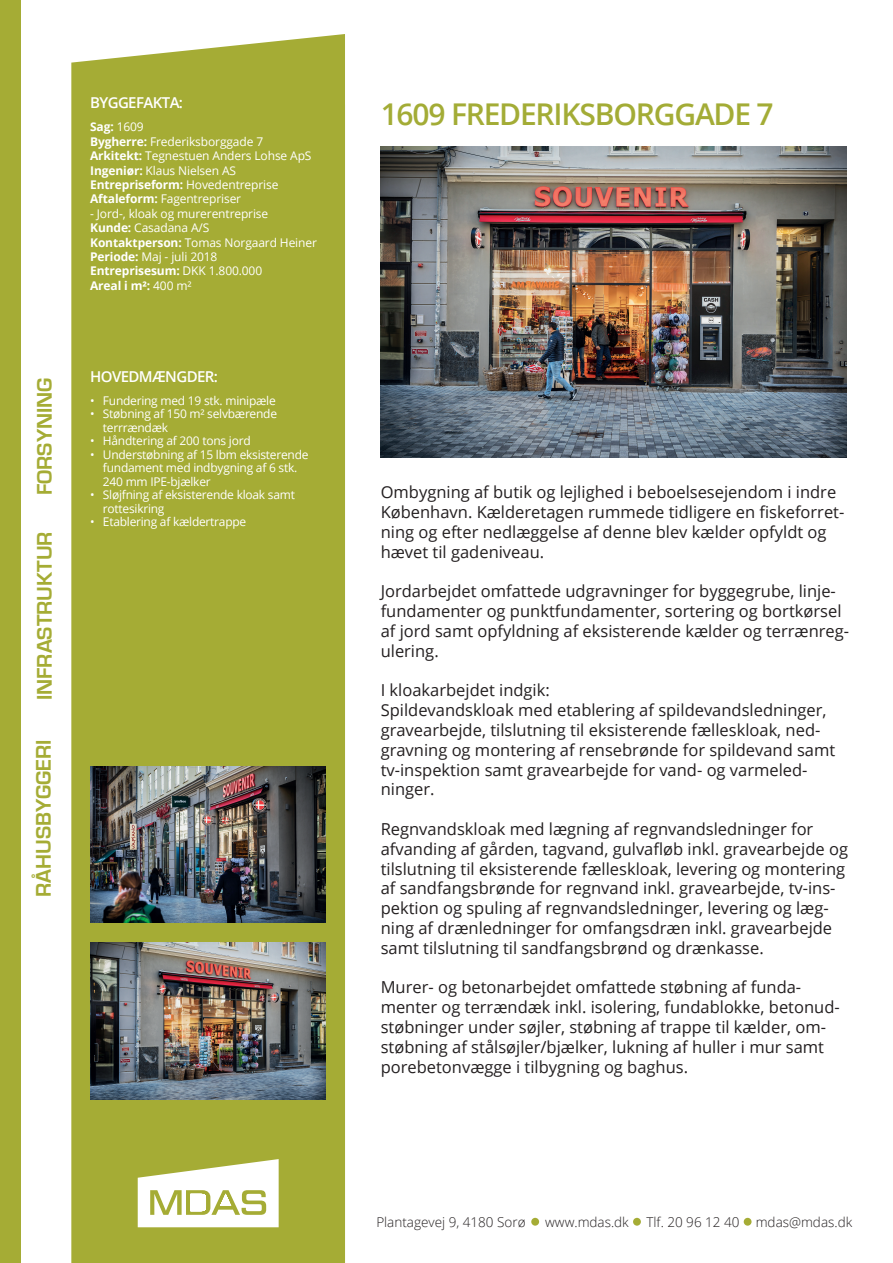
<style>
.page{position:relative;width:893px;height:1263px;background:#fff}
.page>*{position:absolute;margin:0;border:0;box-sizing:border-box;transform-origin:0 0}
.Cverskrift{font:600 30px "Open Sans";letter-spacing:-.04em;color:#a3ac36}
.t1{font:700 21.9px "Eurostile";color:#a5ac35}
.Brødtekst_11pt{font:16.5px/19.8px "Open Sans";color:#231f20}
.Boks_overskrift{font:600 15px "Open Sans";letter-spacing:-.04em;color:#fff}
.t2{font:300 13.5px "Open Sans";color:#231f20}
.Boks_brødtekst{font:12px/13.5px "Open Sans";letter-spacing:-.02em;color:#fff}
.Boks_brødtekst-2{font:700 12px "Open Sans";letter-spacing:-.01em;color:#fff}
.s1{font-weight:400}
.s2{font-weight:700}
</style>
<div class="page">
<div style="left:531px;top:1218px;width:8px;height:8px;background:#a5ac35;border-radius:50%"></div>
<div style="left:744px;top:1218px;width:7px;height:8px;background:#a5ac35;border-radius:50%"></div>
<div style="left:633px;top:1218px;width:8px;height:8px;background:#a5ac35;border-radius:50%"></div>
<div style="left:71px;top:34px;width:274px;height:1229px;background:#a5ac35"></div>
<div style="left:0;top:0;width:21px;height:1263px;background:#a5ac35"></div>
<img style="left:91px;top:766px;width:235px;height:156px">
<img style="left:381px;top:147px;width:465px;height:310px">
<img style="left:91px;top:943px;width:235px;height:156px">
<svg style="left:138px;top:1159px;width:141px;height:68px"></svg>
<p class="t1" style="left:33px;top:495px;width:119px;rotate:-90deg">FORSYNING</p>
<p class="t1" style="left:33px;top:700px;width:170px;rotate:-90deg">INFRASTRUKTUR</p>
<p class="t1" style="left:32px;top:897px;width:159px;rotate:-90deg">RÅHUSBYGGERI</p>
<p class="Boks_overskrift" style="left:90px;top:92px;width:94px">BYGGEFAKTA:</p>
<p class="Boks_brødtekst-2" style="left:90px;top:118px;width:55px">Sag: <span class="s1">1609</span></p>
<p class="Boks_brødtekst" style="left:90px;top:134px;width:175px"><span class="s2">Bygherre:</span> Frederiksborggade 7</p>
<p class="Boks_brødtekst" style="left:90px;top:149px;width:223px"><span class="s2">Arkitekt:</span> Tegnestuen Anders Lohse ApS</p>
<p class="Boks_brødtekst" style="left:90px;top:163px;width:147px"><span class="s2">Ingeniør:</span> Klaus Nielsen AS</p>
<p class="Boks_brødtekst-2" style="left:90px;top:176px;width:190px">Entrepriseform: <span class="s1">Hovedentreprise</span></p>
<p class="Boks_brødtekst" style="left:90px;top:192px;width:153px"><span class="s2">Aftaleform:</span> Fagentrepriser</p>
<p class="Boks_brødtekst" style="left:90px;top:206px;width:180px">- Jord-, kloak og murerentreprise</p>
<p class="Boks_brødtekst" style="left:90px;top:221px;width:121px"><span class="s2">Kunde:</span> Casadana A/S</p>
<p class="Boks_brødtekst" style="left:90px;top:235px;width:228px"><span class="s2">Kontaktperson:</span> Tomas Norgaard Heiner</p>
<p class="Boks_brødtekst" style="left:90px;top:249px;width:129px"><span class="s2">Periode:</span> Maj - juli 2018</p>
<p class="Boks_brødtekst-2" style="left:90px;top:262px;width:174px">Entreprisesum: <span class="s1">DKK 1.800.000</span></p>
<p class="Boks_brødtekst-2" style="left:90px;top:277px;width:103px">Areal i m²: <span class="s1">400 m²</span></p>
<p class="Boks_overskrift" style="left:90px;top:366px;width:129px">HOVEDMÆNGDER:</p>
<p class="Boks_brødtekst" style="left:90px;top:393px;width:187px">• Fundering med 19 stk. minipæle</p>
<p class="Boks_brødtekst" style="left:103px;top:407px;width:176px;text-indent:-13px">• Støbning af 150 m² selvbærende terrrændæk</p>
<p class="Boks_brødtekst" style="left:90px;top:434px;width:162px">• Håndtering af 200 tons jord</p>
<p class="Boks_brødtekst" style="left:103px;top:447px;width:207px;text-indent:-13px">• Understøbning af 15 lbm eksisterende fundament med indbygning af 6 stk.<br>240 mm IPE-bjælker</p>
<p class="Boks_brødtekst" style="left:103px;top:488px;width:194px;text-indent:-13px">• Sløjfning af eksisterende kloak samt rottesikring</p>
<p class="Boks_brødtekst" style="left:90px;top:515px;width:158px">• Etablering af kældertrappe</p>
<p class="Cverskrift" style="left:381px;top:94px;width:395px">1609 FREDERIKSBORGGADE 7</p>
<p class="Brødtekst_11pt" style="left:381px;top:482px;width:465px">Ombygning af butik og lejlighed i beboelsesejendom i indre København. Kælderetagen rummede tidligere en fiskeforret&shy;ning og efter nedlæggelse af denne blev kælder opfyldt og hævet til gadeniveau.</p>
<p class="Brødtekst_11pt" style="left:381px;top:581px;width:470px">Jordarbejdet omfattede udgravninger for byggegrube, linje&shy;fundamenter og punktfundamenter, sortering og bortkørsel af jord samt opfyldning af eksisterende kælder og terrænreg&shy;ulering.</p>
<p class="Brødtekst_11pt" style="left:381px;top:680px;width:171px">I kloakarbejdet indgik:</p>
<p class="Brødtekst_11pt" style="left:381px;top:700px;width:456px">Spildevandskloak med etablering af spildevandsledninger, gravearbejde, tilslutning til eksisterende fælleskloak, ned&shy;gravning og montering af rensebrønde for spildevand samt tv-inspektion samt gravearbejde for vand- og varmeled&shy;ninger.</p>
<p class="Brødtekst_11pt" style="left:381px;top:819px;width:469px">Regnvandskloak med lægning af regnvandsledninger for afvanding af gården, tagvand, gulvafløb inkl. gravearbejde og tilslutning til eksisterende fælleskloak, levering og montering af sandfangsbrønde for regnvand inkl. gravearbejde, tv-ins&shy;pektion og spuling af regnvandsledninger, levering og læg&shy;ning af drænledninger for omfangsdræn inkl. gravearbejde samt tilslutning til sandfangsbrønd og drænkasse.</p>
<p class="Brødtekst_11pt" style="left:381px;top:977px;width:460px">Murer- og betonarbejdet omfattede støbning af funda&shy;menter og terrændæk inkl. isolering, fundablokke, betonud&shy;støbninger under søjler, støbning af trappe til kælder, om&shy;støbning af stålsøjler/bjælker, lukning af huller i mur samt porebetonvægge i tilbygning og baghus.</p>
<p class="t2" style="left:376px;top:1213px;width:151px">Plantagevej 9, 4180 Sorø</p>
<p class="t2" style="left:545px;top:1213px;width:85px">www.mdas.dk</p>
<p class="t2" style="left:646px;top:1213px;width:207px">Tlf. 20 96 12 40 mdas@mdas.dk</p>
</div>
